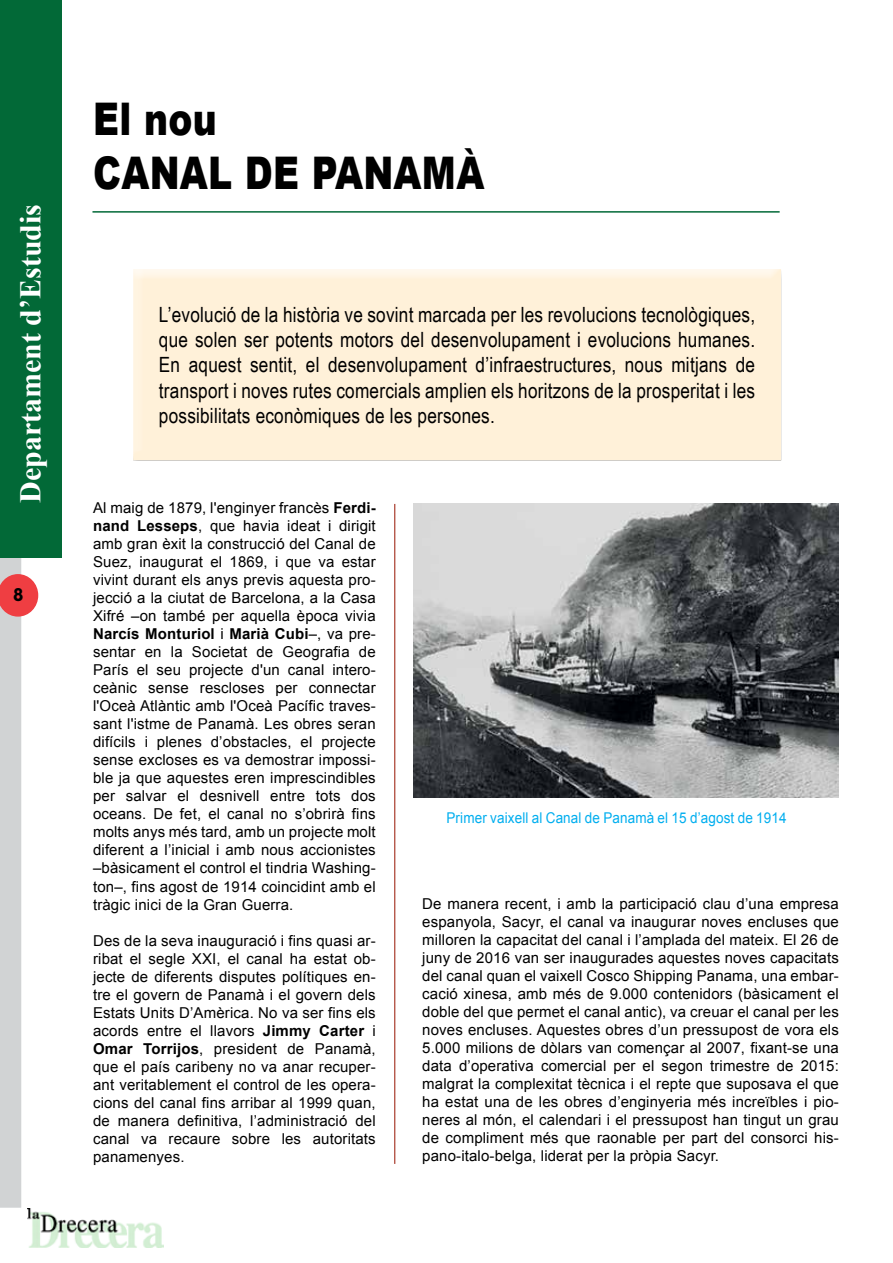
<style>
.page{position:relative;width:893px;height:1263px;background:#fff}
.page>*{position:absolute;margin:0;border:0;box-sizing:border-box;transform-origin:0 0}
.t1{font:900 45px/54px "Arial";letter-spacing:.01em;color:#000;scale:.8 1}
.t2{font:700 30px "Times New Roman";color:#fff}
.t3{font:21px/25.2px "Arial Narrow";letter-spacing:.01em;color:#000;text-align:justify}
.t4{font:700 18px "VAG Rounded";color:#000}
.t5{font:15px/18px "Arial";letter-spacing:.01em;color:#000;text-align:justify}
.t6{font:14.85px "Arial";letter-spacing:.01em;color:#00aeef;scale:.91 1}
.s1{font-weight:700}
</style>
<div class="page">
<svg style="left:0;top:557px;width:38px;height:651px"></svg>
<img style="left:27px;top:1209px;width:136px;height:38px">
<div style="left:0;top:0;width:61px;height:557px;background:#026937"></div>
<hr style="left:92px;top:211px;width:688px;height:2px;background:#026937">
<img style="left:414px;top:504px;width:425px;height:293px">
<div style="left:127px;top:269px;width:656px;height:191px;background:#fff1d9"></div>
<hr style="left:395px;top:504px;width:1px;height:660px;background:#971402">
<h2 class="t2" style="left:10px;top:503px;width:301px;rotate:-90deg">Departament d’Estudis</h2>
<p class="t4" style="left:13px;top:584px;width:12px">8</p>
<h1 class="t1" style="left:93px;top:90px;width:491px">El nou<br>CANAL DE PANAMÀ</h1>
<p class="t3" style="left:159px;top:301px;width:598px">L’evolució de la història ve sovint marcada per les revolucions tecnològiques, que solen ser potents motors del desenvolupament i evolucions humanes.<br>En aquest sentit, el desenvolupament d’infraestructures, nous mitjans de transport i noves rutes comercials amplien els horitzons de la prosperitat i les possibilitats econòmiques de les persones.</p>
<p class="t5" style="left:93px;top:499px;width:284px">Al maig de 1879, l'enginyer francès <span class="s1">Ferdi&shy;nand Lesseps</span>, que havia ideat i dirigit amb gran èxit la construcció del Canal de Suez, inaugurat el 1869, i que va estar vivint durant els anys previs aquesta pro&shy;jecció a la ciutat de Barcelona, a la Casa Xifré –on també per aquella època vivia <span class="s1">Narcís Monturiol</span> i <span class="s1">Marià Cubi</span>–, va pre&shy;sentar en la Societat de Geografia de París el seu projecte d'un canal intero&shy;ceànic sense rescloses per connectar l'Oceà Atlàntic amb l'Oceà Pacífic traves&shy;sant l'istme de Panamà. Les obres seran difícils i plenes d’obstacles, el projecte sense excloses es va demostrar impossi&shy;ble ja que aquestes eren imprescindibles per salvar el desnivell entre tots dos oceans. De fet, el canal no s’obrirà fins molts anys més tard, amb un projecte molt diferent a l’inicial i amb nous accionistes –bàsicament el control el tindria Washing&shy;ton–, fins agost de 1914 coincidint amb el tràgic inici de la Gran Guerra.</p>
<p class="t5" style="left:93px;top:931px;width:284px">Des de la seva inauguració i fins quasi ar&shy;ribat el segle XXI, el canal ha estat ob&shy;jecte de diferents disputes polítiques en&shy;tre el govern de Panamà i el govern dels Estats Units D’Amèrica. No va ser fins els acords entre el llavors <span class="s1">Jimmy Carter</span> i <span class="s1">Omar Torrijos</span>, president de Panamà, que el país caribeny no va anar recuper&shy;ant veritablement el control de les opera&shy;cions del canal fins arribar al 1999 quan, de manera definitiva, l’administració del canal va recaure sobre les autoritats panamenyes.</p>
<p class="t6" style="left:446px;top:808px;width:375px">Primer vaixell al Canal de Panamà el 15 d’agost de 1914</p>
<p class="t5" style="left:422px;top:894px;width:418px">De manera recent, i amb la participació clau d’una empresa espanyola, Sacyr, el canal va inaugurar noves encluses que milloren la capacitat del canal i l’amplada del mateix. El 26 de juny de 2016 van ser inaugurades aquestes noves capacitats del canal quan el vaixell Cosco Shipping Panama, una embar&shy;cació xinesa, amb més de 9.000 contenidors (bàsicament el doble del que permet el canal antic), va creuar el canal per les noves encluses. Aquestes obres d’un pressupost de vora els 5.000 milions de dòlars van començar al 2007, fixant-se una data d’operativa comercial per el segon trimestre de 2015: malgrat la complexitat tècnica i el repte que suposava el que ha estat una de les obres d’enginyeria més increïbles i pio&shy;neres al món, el calendari i el pressupost han tingut un grau de compliment més que raonable per part del consorci his&shy;pano-italo-belga, liderat per la pròpia Sacyr.</p>
</div>
